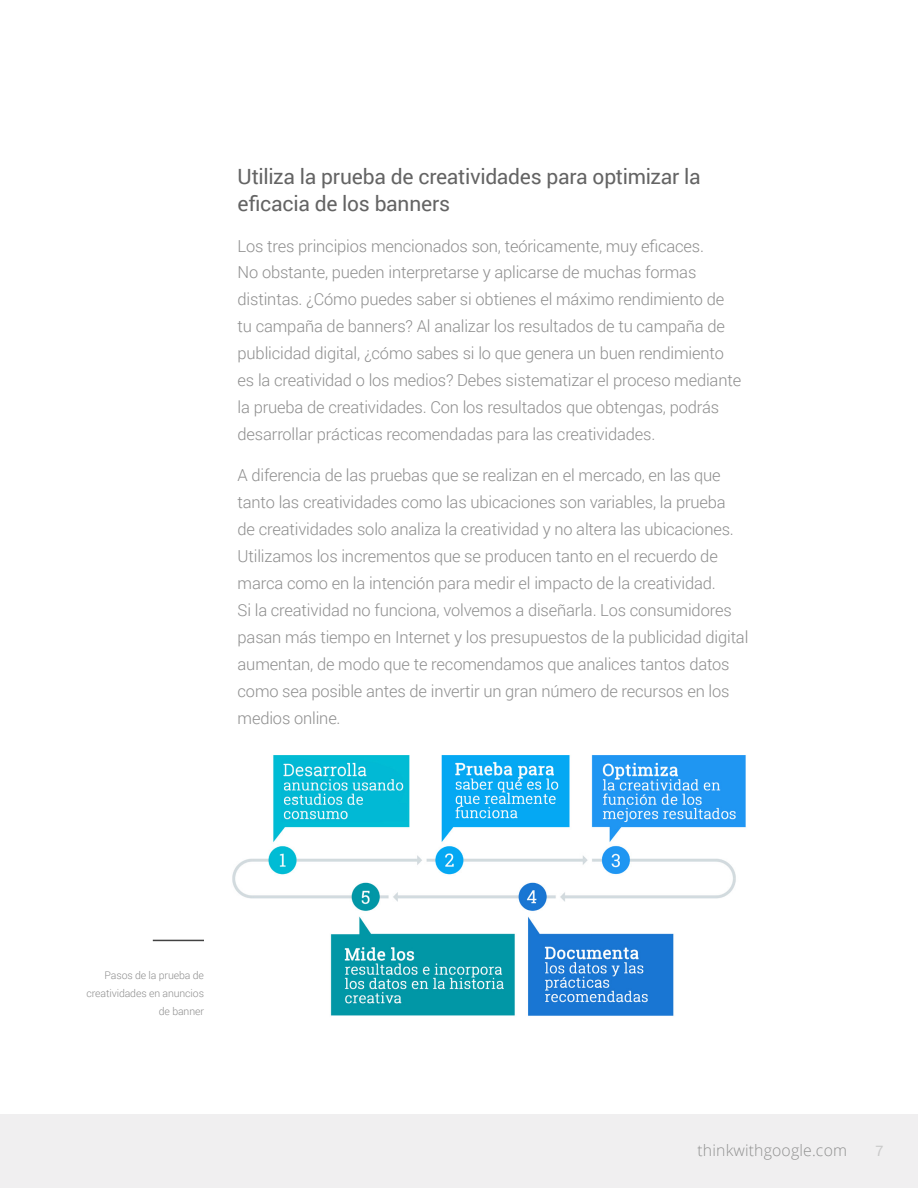
<style>
.page{position:relative;width:918px;height:1188px;background:#fff}
.page>*{position:absolute;margin:0;border:0;box-sizing:border-box;transform-origin:0 0}
.t1{font:21px/27px "Roboto";letter-spacing:-.015em;color:#646464}
.t2{font:300 16.5px/27px "Roboto";letter-spacing:-.01em;color:#8e8e8e}
.t3{font:300 15.75px "Open Sans";letter-spacing:.01em;color:#666766}
.t4{font:14.25px "Roboto";color:#c9c9c9}
.t5{font:300 10.5px/18px "Roboto";letter-spacing:-.01em;color:#8e8e8e;text-align:right}
</style>
<div class="page">
<div style="left:0;top:1114px;width:918px;height:74px;background:#f0eff0"></div>
<img style="left:232px;top:755px;width:514px;height:261px">
<hr style="left:153px;top:940px;width:51px;height:1px;background:#424242">
<p class="t1" style="left:238px;top:162px;width:465px">Utiliza la prueba de creatividades para optimizar la eficacia de los banners</p>
<p class="t2" style="left:238px;top:232px;width:505px">Los tres principios mencionados son, teóricamente, muy eficaces.<br>No obstante, pueden interpretarse y aplicarse de muchas formas distintas. ¿Cómo puedes saber si obtienes el máximo rendimiento de tu campaña de banners? Al analizar los resultados de tu campaña de publicidad digital, ¿cómo sabes si lo que genera un buen rendimiento es la creatividad o los medios? Debes sistematizar el proceso mediante la prueba de creatividades. Con los resultados que obtengas, podrás desarrollar prácticas recomendadas para las creatividades.</p>
<p class="t2" style="left:238px;top:461px;width:512px">A diferencia de las pruebas que se realizan en el mercado, en las que tanto las creatividades como las ubicaciones son variables, la prueba<br>de creatividades solo analiza la creatividad y no altera las ubicaciones.<br>Utilizamos los incrementos que se producen tanto en el recuerdo de marca como en la intención para medir el impacto de la creatividad.<br>Si la creatividad no funciona, volvemos a diseñarla. Los consumidores pasan más tiempo en Internet y los presupuestos de la publicidad digital aumentan, de modo que te recomendamos que analices tantos datos como sea posible antes de invertir un gran número de recursos en los medios online.</p>
<p class="t5" style="left:87px;top:966px;width:119px">Pasos de la prueba de creatividades en anuncios de banner</p>
<p class="t3" style="left:698px;top:1140px;width:151px">thinkwithgoogle.com</p>
<p class="t4" style="left:876px;top:1141px;width:10px">7</p>
</div>
